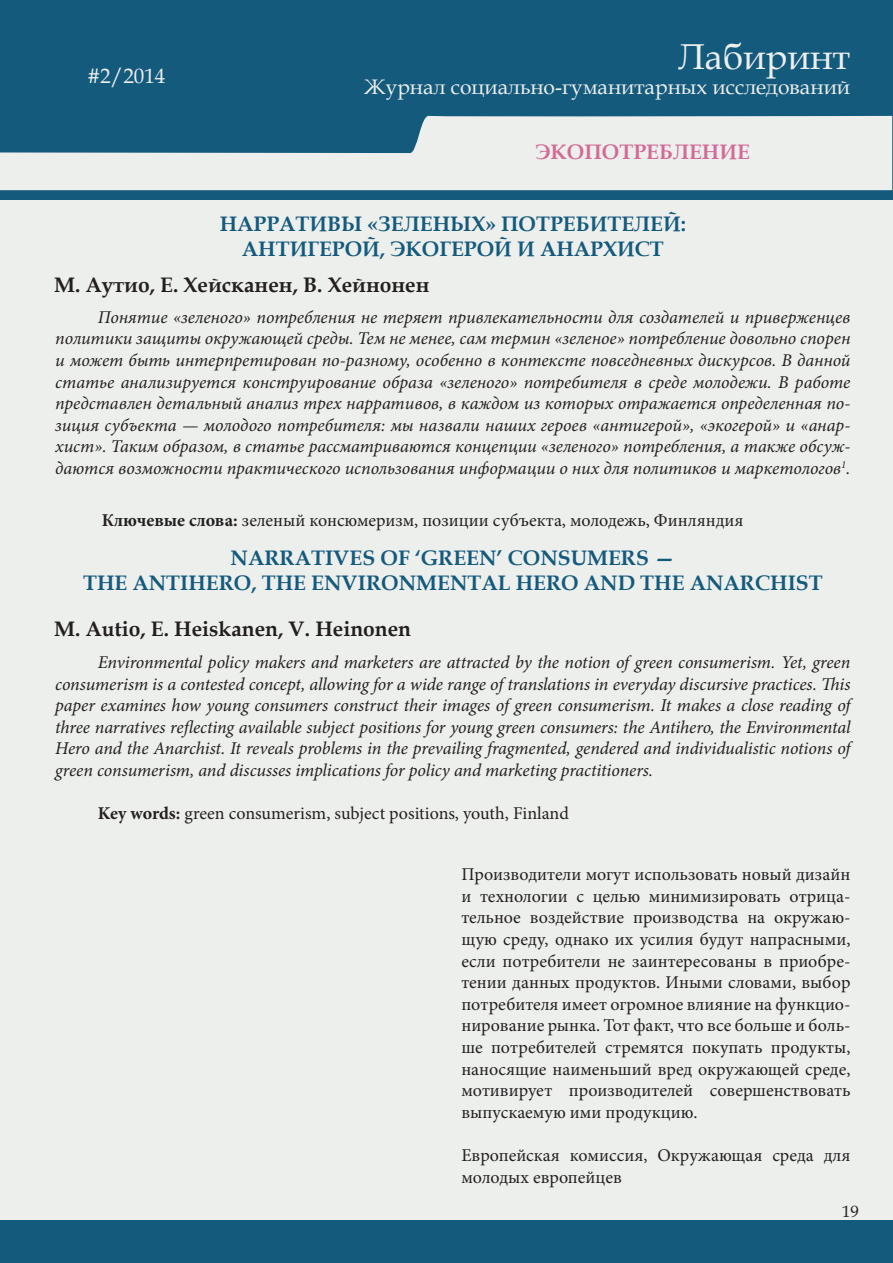
<style>
.page{position:relative;width:893px;height:1263px;background:#fff}
.page>*{position:absolute;margin:0;border:0;box-sizing:border-box;transform-origin:0 0}
.t1{font:36px "Book Antiqua";color:#edefed}
.t2{font:700 21px/25.2px "Book Antiqua";color:#145a7d;text-align:center}
.t3{font:700 21px "Book Antiqua";color:#231f20}
.t4{font:21px "Book Antiqua";color:#edefed}
.t5{font:700 21px "Book Antiqua";color:#d26b97}
.t6{font:italic 18px/21.6px "Minion Pro";letter-spacing:-.005em;color:#231f20;text-align:justify}
.t7{font:18px/21.6px "Minion Pro";color:#231f20;text-align:justify}
.t8{font:16.5px "Book Antiqua";color:#231f20}
.s1{font-weight:700}
</style>
<div class="page">
<div style="left:0;top:1px;width:892px;height:1261px;background:#145a7d"></div>
<hr style="left:0;top:200px;width:1px;height:1020px;background:#edefed">
<div style="left:1px;top:200px;width:891px;height:1020px;background:#edefed"></div>
<svg style="left:0;top:115px;width:892px;height:75px;fill:#edefed"></svg>
<p class="t4" style="left:87px;top:61px;width:79px">#2/2014</p>
<p class="t4" style="left:100px;top:61px;width:12px">1</p>
<h1 class="t1" style="left:678px;top:31px;width:173px">Лабиринт</h1>
<p class="t4" style="left:364px;top:72px;width:487px">Журнал социально-гуманитарных исследований</p>
<p class="t5" style="left:535px;top:138px;width:216px">ЭКОПОТРЕБЛЕНИЕ</p>
<p class="t2" style="left:220px;top:211px;width:468px">НАРРАТИВЫ «ЗЕЛЕНЫХ» ПОТРЕБИТЕЛЕЙ:<br>АНТИГЕРОЙ, ЭКОГЕРОЙ И АНАРХИСТ</p>
<p class="t3" style="left:54px;top:271px;width:377px">М. Аутио, Е. Хейсканен, В. Хейнонен</p>
<p class="t6" style="left:55px;top:306px;width:797px;text-indent:43px">Понятие «зеленого» потребления не теряет привлекательности для создателей и приверженцев политики защиты окружающей среды. Тем не менее, сам термин «зеленое» потребление довольно спорен и может быть интерпретирован по-разному, особенно в контексте повседневных дискурсов. В данной статье анализируется конструирование образа «зеленого» потребителя в среде молодежи. В работе представлен детальный анализ трех нарративов, в каждом из которых отражается определенная по&shy;зиция субъекта — молодого потребителя: мы назвали наших героев «антигерой», «экогерой» и «анар&shy;хист». Таким образом, в статье рассматриваются концепции «зеленого» потребления, а также обсуж&shy;даются возможности практического использования информации о них для политиков и маркетологов<sup>1</sup>.</p>
<p class="t7" style="left:102px;top:509px;width:643px"><span class="s1">Ключевые слова:</span> зеленый консюмеризм, позиции субъекта, молодежь, Финляндия</p>
<p class="t2" style="left:83px;top:545px;width:741px">NARRATIVES OF ‘GREEN’ CONSUMERS —<br>THE ANTIHERO, THE ENVIRONMENTAL HERO AND THE ANARCHIST</p>
<p class="t3" style="left:54px;top:615px;width:358px">M. Autio, E. Heiskanen, V. Heinonen</p>
<p class="t6" style="left:55px;top:651px;width:797px;text-indent:43px">Environmental policy makers and marketers are attracted by the notion of green consumerism. Yet, green consumerism is a contested concept, allowing for a wide range of translations in everyday discursive practices. This paper examines how young consumers construct their images of green consumerism. It makes a close reading of three narratives reflecting available subject positions for young green consumers: the Antihero, the Environmental Hero and the Anarchist. It reveals problems in the prevailing fragmented, gendered and individualistic notions of green consumerism, and discusses implications for policy and marketing practitioners.</p>
<p class="t7" style="left:98px;top:803px;width:473px"><span class="s1">Key words:</span> green consumerism, subject positions, youth, Finland</p>
<p class="t7" style="left:461px;top:864px;width:391px">Производители могут использовать новый дизайн и технологии с целью минимизировать отрица&shy;тельное воздействие производства на окружаю&shy;щую среду, однако их усилия будут напрасными, если потребители не заинтересованы в приобре&shy;тении данных продуктов. Иными словами, выбор потребителя имеет огромное влияние на функцио&shy;нирование рынка. Тот факт, что все больше и боль&shy;ше потребителей стремятся покупать продукты, наносящие наименьший вред окружающей среде, мотивирует производителей совершенствовать выпускаемую ими продукцию.</p>
<p class="t7" style="left:461px;top:1144px;width:391px">Европейская комиссия, Окружающая среда для молодых европейцев</p>
<p class="t8" style="left:842px;top:1200px;width:18px">19</p>
</div>
